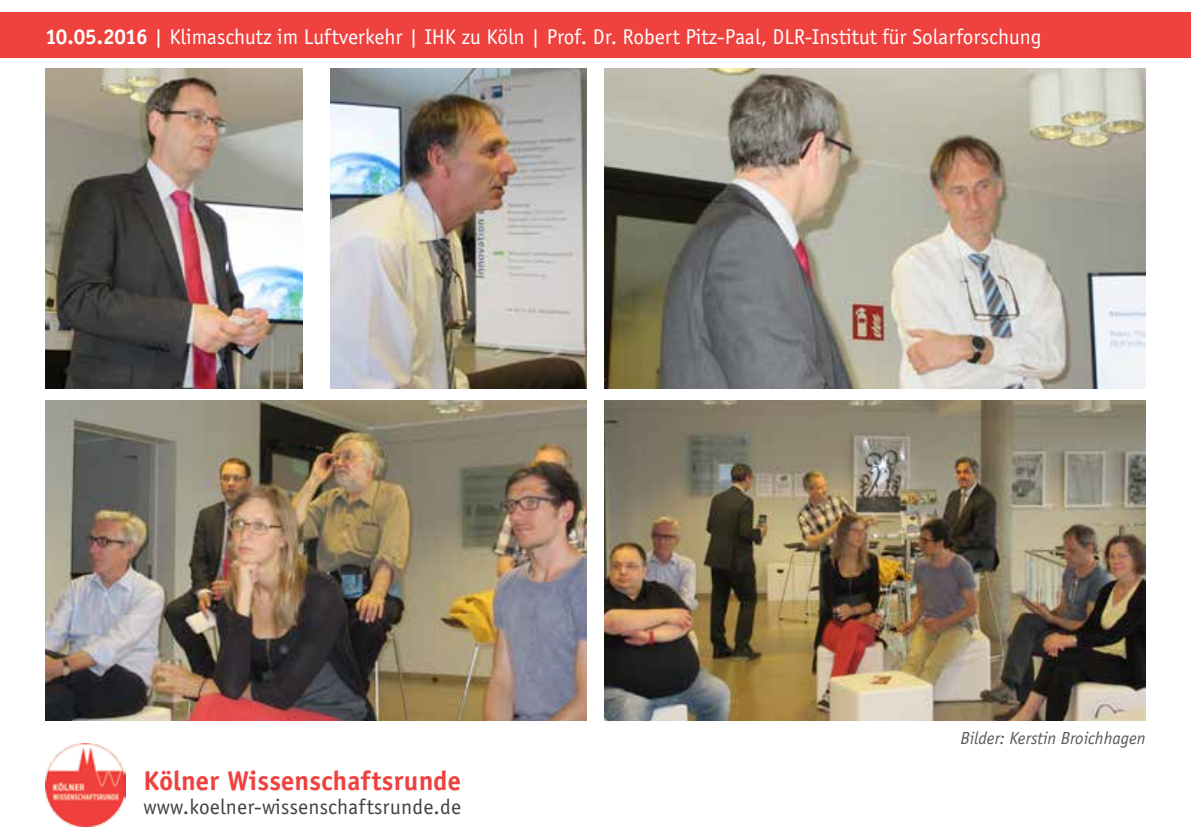
<style>
.page{position:relative;width:1191px;height:840px;background:#fff}
.page>*{position:absolute;margin:0;border:0;box-sizing:border-box;transform-origin:0 0}
.t1{font:700 28px "Officina San Itc T";letter-spacing:.01em;color:#ef413d}
.t2{font:22px "Officina San Itc T";color:#fff}
.t3{font:22px "Officina San Itc T";letter-spacing:.01em;color:#414042}
.t4{font:italic 18px "Officina San Itc T";color:#58595b}
.s1{font-weight:700}
</style>
<div class="page">
<img style="left:45px;top:743px;width:80px;height:82px">
<div style="left:0;top:12px;width:1191px;height:46px;background:#ef413d"></div>
<img style="left:45px;top:68px;width:257px;height:320px">
<img style="left:604px;top:400px;width:541px;height:320px">
<img style="left:45px;top:400px;width:542px;height:320px">
<img style="left:604px;top:68px;width:541px;height:320px">
<img style="left:330px;top:68px;width:257px;height:320px">
<p class="t2" style="left:45px;top:24px;width:997px"><span class="s1">10.05.2016</span> | Klimaschutz im Luftverkehr | IHK zu Köln | Prof. Dr. Robert Pitz-Paal, DLR-Institut für Solarforschung</p>
<p class="t1" style="left:143px;top:763px;width:319px">Kölner Wissenschaftsrunde</p>
<p class="t3" style="left:143px;top:793px;width:319px">www.koelner-wissenschaftsrunde.de</p>
<p class="t4" style="left:960px;top:727px;width:187px">Bilder: Kerstin Broichhagen</p>
</div>
